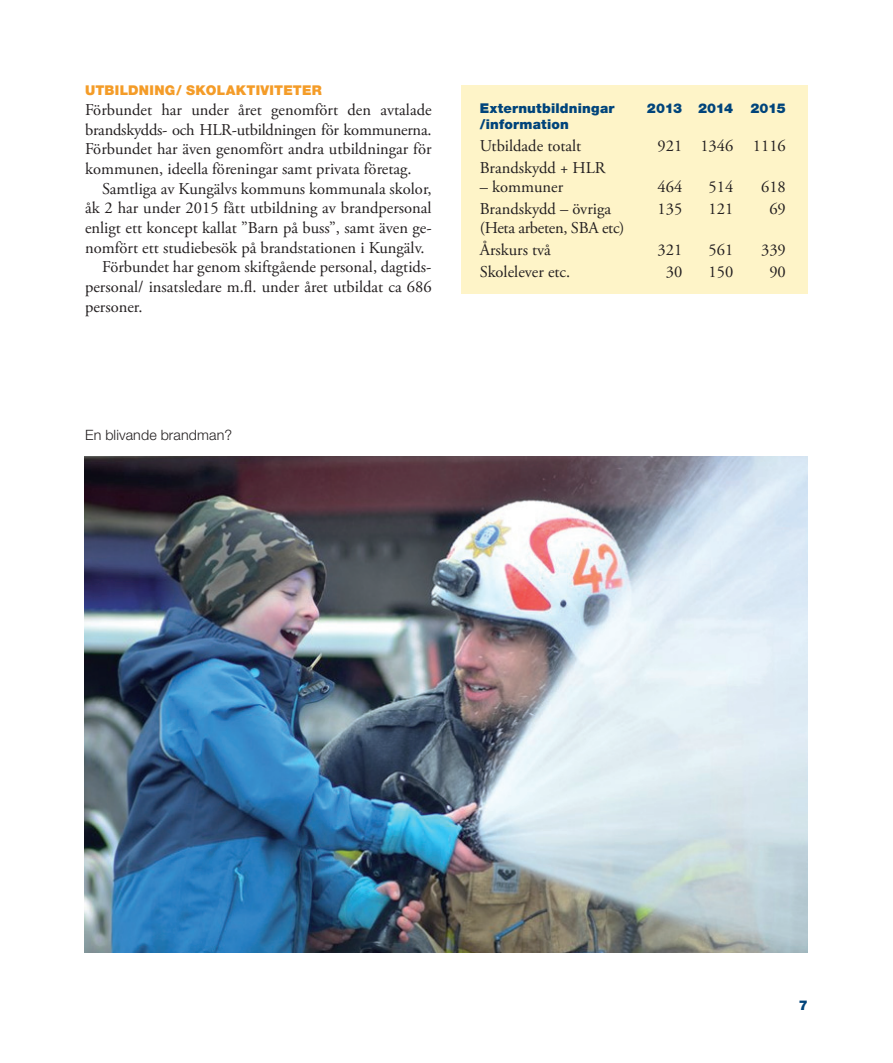
<style>
.page{position:relative;width:893px;height:1063px;background:#fff}
.page>*{position:absolute;margin:0;border:0;box-sizing:border-box;transform-origin:0 0}
.t1{font:16.5px/19.6px "Adobe Garamond Pro";color:#231f20;text-align:justify}
.t2{font:16.5px/21.8px "Adobe Garamond Pro";letter-spacing:-.02em;color:#231f20}
.t3{font:300 14.25px "Helvetica Neue";letter-spacing:.01em;color:#231f20}
.t4{font:900 13.5px "Helvetica Neue";letter-spacing:.015em;color:#00447b}
.t5{font:900 13.5px "Helvetica Neue";letter-spacing:.02em;color:#f49c28}
.t6{font:900 13.5px "Helvetica Neue";letter-spacing:-.03em;color:#00447b}
</style>
<div class="page">
<div style="left:461px;top:85px;width:347px;height:208px;background:#fef4c8"></div>
<img style="left:85px;top:456px;width:723px;height:496px">
<p class="t5" style="left:85px;top:83px;width:238px">UTBILDNING/ SKOLAKTIVITETER</p>
<p class="t1" style="left:85px;top:101px;width:348px">Förbundet har under året genomfört den avtalade brandskydds- och HLR-utbildningen för kommunerna.<br>Förbundet har även genomfört andra utbildningar för kommunen, ideella föreningar samt privata företag.</p>
<p class="t1" style="left:102px;top:179px;width:331px">Samtliga av Kungälvs kommuns kommunala skolor,</p>
<p class="t1" style="left:85px;top:199px;width:348px">åk 2 har under 2015 fått utbildning av brandpersonal</p>
<p class="t1" style="left:85px;top:218px;width:348px">enligt ett koncept kallat ”Barn på buss”, samt även ge-</p>
<p class="t1" style="left:85px;top:238px;width:341px">nomfört ett studiebesök på brandstationen i Kungälv.</p>
<p class="t1" style="left:102px;top:258px;width:331px">Förbundet har genom skiftgående personal, dagtids-</p>
<p class="t1" style="left:85px;top:277px;width:348px">personal/ insatsledare m.fl. under året utbildat ca 686</p>
<p class="t1" style="left:85px;top:297px;width:59px">personer.</p>
<p class="t3" style="left:85px;top:426px;width:148px">En blivande brandman?</p>
<p class="t4" style="left:480px;top:100px;width:136px">Externutbildningar</p>
<p class="t6" style="left:647px;top:100px;width:88px">2013 2014</p>
<p class="t4" style="left:750px;top:100px;width:37px">2015</p>
<p class="t4" style="left:480px;top:116px;width:91px">/information</p>
<p class="t1" style="left:480px;top:137px;width:103px">Utbildade totalt</p>
<p class="t1" style="left:658px;top:137px;width:130px">921 1346 1116</p>
<p class="t1" style="left:480px;top:158px;width:127px">Brandskydd + HLR</p>
<p class="t1" style="left:480px;top:178px;width:85px">– kommuner</p>
<p class="t1" style="left:658px;top:178px;width:26px">464</p>
<p class="t1" style="left:709px;top:178px;width:26px">514</p>
<p class="t1" style="left:761px;top:178px;width:26px">618</p>
<p class="t1" style="left:480px;top:199px;width:133px">Brandskydd – övriga</p>
<p class="t1" style="left:658px;top:199px;width:26px">135</p>
<p class="t1" style="left:709px;top:199px;width:26px">121</p>
<p class="t1" style="left:769px;top:199px;width:18px">69</p>
<p class="t2" style="left:480px;top:218px;width:146px">(Heta arbeten, SBA etc)<br>Årskurs två</p>
<p class="t1" style="left:658px;top:240px;width:26px">321</p>
<p class="t1" style="left:709px;top:240px;width:26px">561</p>
<p class="t1" style="left:761px;top:240px;width:26px">339</p>
<p class="t1" style="left:480px;top:262px;width:92px">Skolelever etc.</p>
<p class="t1" style="left:666px;top:262px;width:18px">30</p>
<p class="t1" style="left:709px;top:262px;width:26px">150</p>
<p class="t1" style="left:769px;top:262px;width:18px">90</p>
<p class="t4" style="left:799px;top:997px;width:11px">7</p>
</div>
